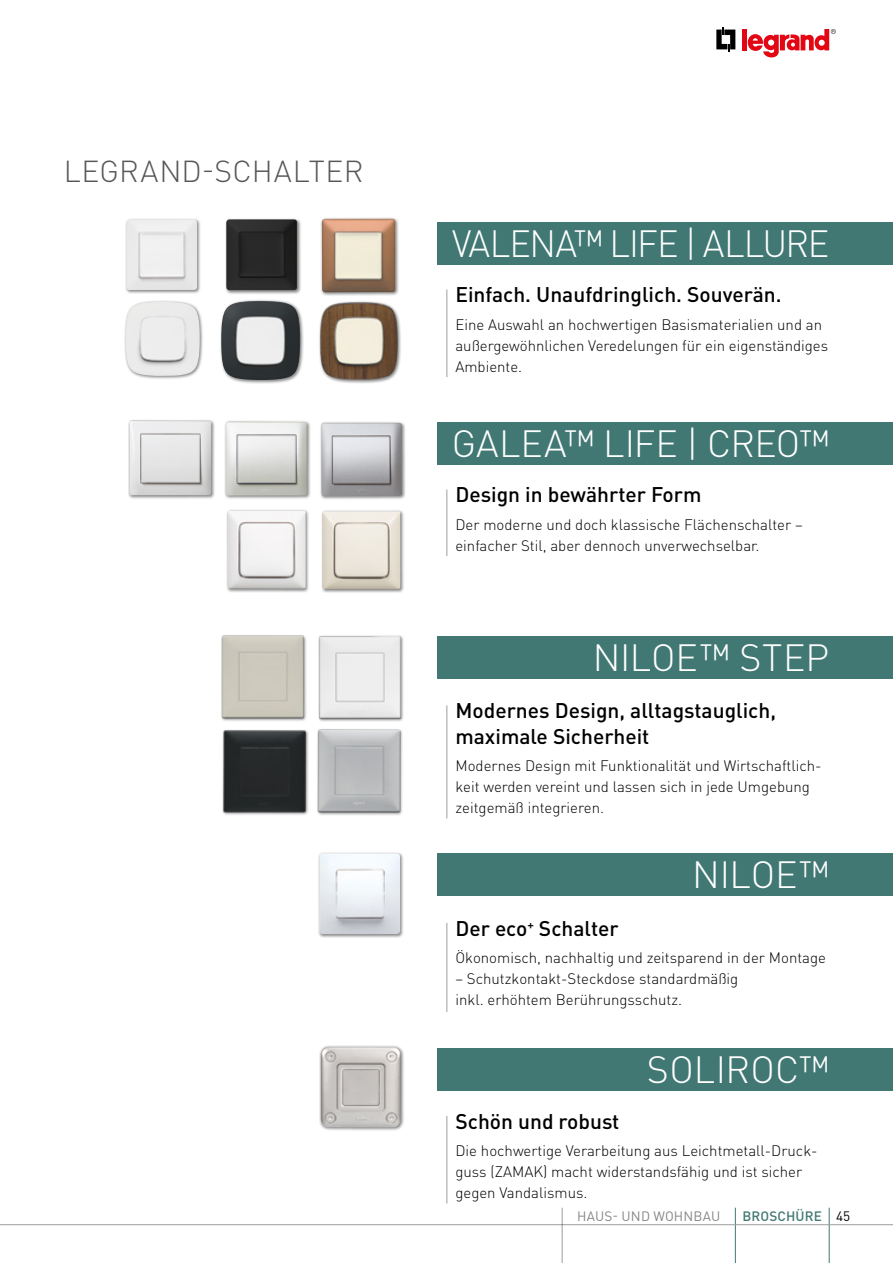
<style>
.page{position:relative;width:893px;height:1263px;background:#fff}
.page>*{position:absolute;margin:0;border:0;box-sizing:border-box;transform-origin:0 0}
.t1{font:300 37.5px "DIN Pro";letter-spacing:-.01em;color:#fff}
.t2{font:300 37.5px "DIN Pro";letter-spacing:-.01em;color:#fff;scale:.96 1}
.t3{font:300 30px "DIN Pro";letter-spacing:.02em;color:#575756}
.t4{font:500 21px/25.5px "DIN Pro";color:#000}
.t5{font:300 15px/21px "DIN Pro";color:#000}
.t6{font:13.5px "DIN Pro";letter-spacing:.01em;color:#878787}
.t7{font:500 13.5px "DIN Pro";letter-spacing:.01em;color:#417874}
.s1{font-weight:400;color:#000}
</style>
<div class="page">
<div style="left:124px;top:300px;width:80px;height:80px;background:#000;opacity:.5"></div>
<img style="left:126px;top:302px;width:74px;height:74px">
<div style="left:125px;top:218px;width:76px;height:76px;background:#000;opacity:.5"></div>
<img style="left:127px;top:220px;width:70px;height:70px">
<div style="left:319px;top:1045px;width:86px;height:86px;background:#000;opacity:.5"></div>
<img style="left:321px;top:1047px;width:80px;height:80px">
<div style="left:318px;top:852px;width:86px;height:86px;background:#000;opacity:.5"></div>
<img style="left:320px;top:853px;width:80px;height:81px">
<hr style="left:446px;top:289px;width:1px;height:88px;background:#9d9d9c">
<hr style="left:446px;top:1116px;width:1px;height:87px;background:#9d9d9c">
<hr style="left:446px;top:490px;width:1px;height:66px;background:#9d9d9c">
<div style="left:224px;top:217px;width:77px;height:77px;background:#000;opacity:.5"></div>
<img style="left:226px;top:219px;width:71px;height:71px">
<hr style="left:446px;top:923px;width:1px;height:89px;background:#9d9d9c">
<div style="left:320px;top:217px;width:80px;height:79px;background:#000;opacity:.5"></div>
<img style="left:322px;top:219px;width:74px;height:73px">
<div style="left:219px;top:299px;width:86px;height:85px;background:#000;opacity:.5"></div>
<img style="left:221px;top:301px;width:79px;height:79px">
<div style="left:318px;top:300px;width:84px;height:84px;background:#000;opacity:.5"></div>
<img style="left:320px;top:302px;width:78px;height:78px">
<hr style="left:446px;top:705px;width:1px;height:113px;background:#9d9d9c">
<div style="left:320px;top:421px;width:86px;height:79px;background:#000;opacity:.5"></div>
<img style="left:321px;top:423px;width:81px;height:73px">
<div style="left:128px;top:418px;width:88px;height:81px;background:#000;opacity:.5"></div>
<img style="left:129px;top:421px;width:82px;height:74px">
<div style="left:224px;top:420px;width:87px;height:80px;background:#000;opacity:.5"></div>
<img style="left:226px;top:422px;width:81px;height:74px">
<div style="left:320px;top:509px;width:85px;height:84px;background:#000;opacity:.5"></div>
<img style="left:322px;top:511px;width:79px;height:78px">
<div style="left:226px;top:509px;width:84px;height:84px;background:#000;opacity:.5"></div>
<img style="left:228px;top:511px;width:78px;height:78px">
<div style="left:317px;top:728px;width:87px;height:88px;background:#e4e4e4"></div>
<img style="left:317px;top:728px;width:87px;height:86px">
<img style="left:221px;top:635px;width:86px;height:86px">
<div style="left:318px;top:635px;width:86px;height:87px;background:#d9d9d9"></div>
<img style="left:318px;top:635px;width:84px;height:85px">
<div style="left:222px;top:728px;width:87px;height:88px;background:#eaeaea"></div>
<img style="left:222px;top:728px;width:86px;height:86px">
<div style="left:437px;top:222px;width:456px;height:42px;background:#417874"></div>
<div style="left:437px;top:422px;width:456px;height:42px;background:#417874"></div>
<div style="left:437px;top:636px;width:456px;height:42px;background:#417874"></div>
<div style="left:437px;top:853px;width:456px;height:43px;background:#417874"></div>
<div style="left:437px;top:1048px;width:456px;height:42px;background:#417874"></div>
<hr style="left:735px;top:1208px;width:1px;height:55px;background:#417874">
<hr style="left:829px;top:1208px;width:1px;height:55px;background:#417874">
<hr style="left:0;top:1224px;width:893px;height:1px;background:#9d9d9c">
<hr style="left:562px;top:1208px;width:1px;height:55px;background:#9d9d9c">
<svg style="left:716px;top:28px;width:19px;height:23px"></svg>
<div style="left:742px;top:29px;width:5px;height:21px;background:#e30613"></div>
<svg style="left:748px;top:29px;width:88px;height:28px"></svg>
<h2 class="t3" style="left:64px;top:151px;width:301px">LEGRAND-SCHALTER</h2>
<h1 class="t2" style="left:452px;top:218px;width:394px">VALENA™ LIFE | ALLURE</h1>
<h3 class="t4" style="left:455px;top:281px;width:328px">Einfach. Unaufdringlich. Souverän.</h3>
<p class="t5" style="left:455px;top:313px;width:374px">Eine Auswahl an hochwertigen Basismaterialien und an außergewöhnlichen Veredelungen für ein eigenständiges<br>Ambiente.</p>
<h1 class="t1" style="left:452px;top:418px;width:379px">GALEA™ LIFE | CREO™</h1>
<h3 class="t4" style="left:455px;top:481px;width:248px">Design in bewährter Form</h3>
<p class="t5" style="left:455px;top:513px;width:349px">Der moderne und doch klassische Flächenschalter – einfacher Stil, aber dennoch unverwechselbar.</p>
<h1 class="t1" style="left:593px;top:632px;width:238px">NILOE™ STEP</h1>
<h3 class="t4" style="left:455px;top:697px;width:322px">Modernes Design, alltagstauglich, maximale Sicherheit</h3>
<p class="t5" style="left:455px;top:755px;width:368px">Modernes Design mit Funktionalität und Wirtschaftlich&shy;keit werden vereint und lassen sich in jede Umgebung zeitgemäß integrieren.</p>
<h1 class="t1" style="left:692px;top:849px;width:138px">NILOE™</h1>
<h3 class="t4" style="left:455px;top:914px;width:165px">Der eco<sup>+</sup> Schalter</h3>
<p class="t5" style="left:455px;top:946px;width:372px">Ökonomisch, nachhaltig und zeitsparend in der Montage</p>
<p class="t5" style="left:455px;top:967px;width:284px">– Schutzkontakt-Steckdose standardmäßig inkl. erhöhtem Berührungsschutz.</p>
<h1 class="t1" style="left:647px;top:1044px;width:184px">SOLIROC™</h1>
<h3 class="t4" style="left:455px;top:1107px;width:166px">Schön und robust</h3>
<p class="t5" style="left:455px;top:1139px;width:364px">Die hochwertige Verarbeitung aus Leichtmetall-Druck&shy;guss (ZAMAK) macht widerstandsfähig und ist sicher gegen Vandalismus.</p>
<p class="t6" style="left:577px;top:1207px;width:145px">HAUS- UND WOHNBAU</p>
<p class="t7" style="left:742px;top:1207px;width:109px">BROSCHÜRE <span class="s1">45</span></p>
</div>
